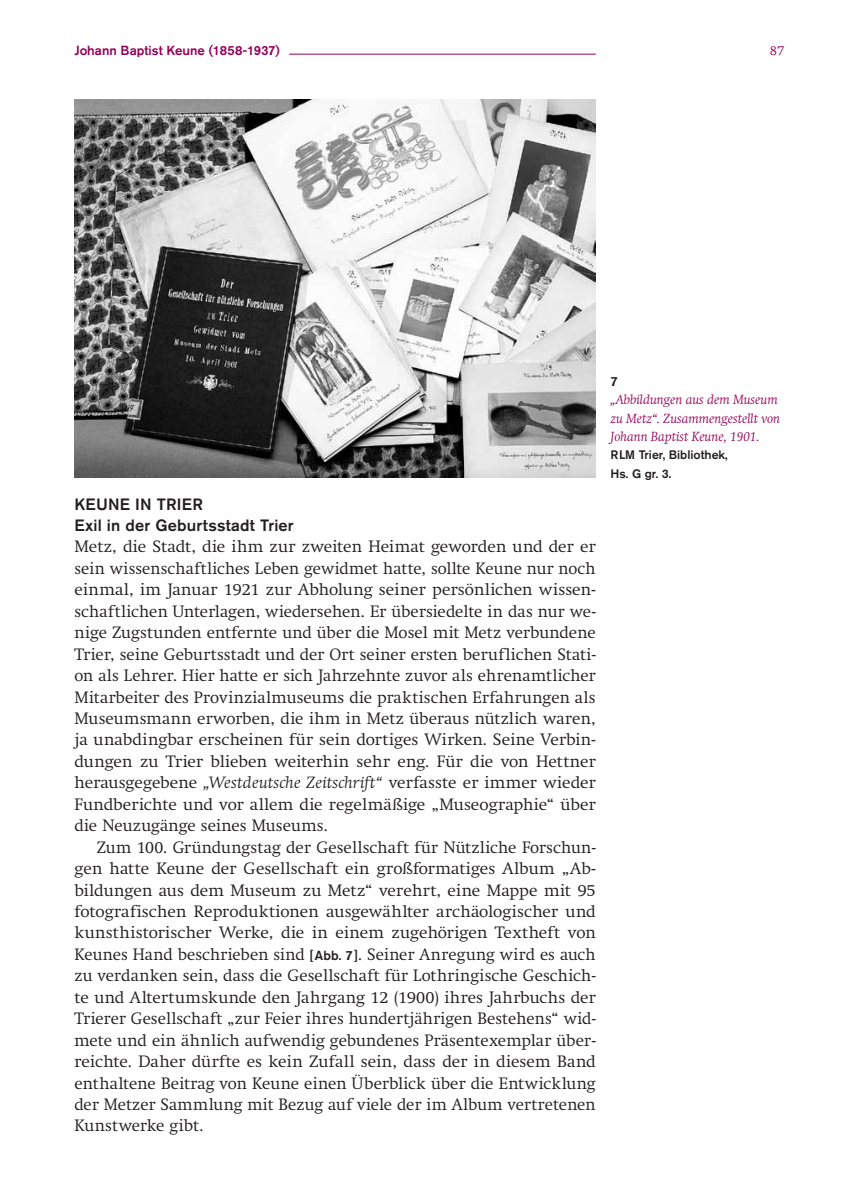
<style>
.page{position:relative;width:844px;height:1191px;background:#fff}
.page>*{position:absolute;margin:0;border:0;box-sizing:border-box;transform-origin:0 0}
._6B_Fließtext{font:300 16.28px/21.3px "Swift";letter-spacing:.005em;color:#231f20;text-align:justify}
._8_Zwischenüberschri{font:500 16.28px "Akzidenz Grotesk Std";letter-spacing:.01em;color:#231f20}
._14_BU_-_Beschreibun{font:italic 300 13.12px/18.4px "Swift";color:#950058}
.t1{font:500 13.12px "Akzidenz Grotesk Std";color:#950058}
.t2{font:300 13.12px "Swift";color:#950058}
._12_BU_-_Nummer{font:500 13.12px "Akzidenz Grotesk Std";color:#231f20}
._15_BU_-_Extra{font:500 12.25px "Akzidenz Grotesk Std";color:#231f20}
.s1{font-style:italic}
.s2{font-family:"Akzidenz Grotesk Std";font-weight:500;font-size:13.12px}
</style>
<div class="page">
<hr style="left:289px;top:54px;width:306px;height:1px;background:#950058">
<img style="left:74px;top:99px;width:521px;height:379px">
<p class="t1" style="left:74px;top:42px;width:207px">Johann Baptist Keune (1858-1937)</p>
<p class="t2" style="left:769px;top:42px;width:16px">87</p>
<p class="_8_Zwischenüberschri" style="left:74px;top:494px;width:130px">KEUNE IN TRIER</p>
<p class="_8_Zwischenüberschri" style="left:74px;top:515px;width:221px">Exil in der Geburtsstadt Trier</p>
<p class="_6B_Fließtext" style="left:74px;top:536px;width:522px">Metz, die Stadt, die ihm zur zweiten Heimat geworden und der er sein wissenschaftliches Leben gewidmet hatte, sollte Keune nur noch einmal, im Januar 1921 zur Abholung seiner persönlichen wissen&shy;schaftlichen Unterlagen, wiedersehen. Er übersiedelte in das nur we&shy;nige Zugstunden entfernte und über die Mosel mit Metz verbundene Trier, seine Geburtsstadt und der Ort seiner ersten beruflichen Stati&shy;on als Lehrer. Hier hatte er sich Jahrzehnte zuvor als ehrenamtlicher Mitarbeiter des Provinzialmuseums die praktischen Erfahrungen als Museumsmann erworben, die ihm in Metz überaus nützlich waren, ja unabdingbar erscheinen für sein dortiges Wirken. Seine Verbin&shy;dungen zu Trier blieben weiterhin sehr eng. Für die von Hettner herausgegebene <span class="s1">„Westdeutsche Zeitschrift“</span> verfasste er immer wieder Fundberichte und vor allem die regelmäßige „Museographie“ über die Neuzugänge seines Museums.</p>
<p class="_6B_Fließtext" style="left:74px;top:836px;width:522px;text-indent:22px">Zum 100. Gründungstag der Gesellschaft für Nützliche Forschun&shy;gen hatte Keune der Gesellschaft ein großformatiges Album „Ab&shy;bildungen aus dem Museum zu Metz“ verehrt, eine Mappe mit 95 fotografischen Reproduktionen ausgewählter archäologischer und kunsthistorischer Werke, die in einem zugehörigen Textheft von Keunes Hand beschrieben sind <span class="s2">[Abb. 7]</span>. Seiner Anregung wird es auch zu verdanken sein, dass die Gesellschaft für Lothringische Geschich&shy;te und Altertumskunde den Jahrgang 12 (1900) ihres Jahrbuchs der Trierer Gesellschaft „zur Feier ihres hundertjährigen Bestehens“ wid&shy;mete und ein ähnlich aufwendig gebundenes Präsentexemplar über&shy;reichte. Daher dürfte es kein Zufall sein, dass der in diesem Band enthaltene Beitrag von Keune einen Überblick über die Entwicklung der Metzer Sammlung mit Bezug auf viele der im Album vertretenen Kunstwerke gibt.</p>
<p class="_12_BU_-_Nummer" style="left:610px;top:373px;width:9px">7</p>
<p class="_14_BU_-_Beschreibun" style="left:610px;top:391px;width:171px">„Abbildungen aus dem Museum zu Metz“. Zusammengestellt von<br>Johann Baptist Keune, 1901.</p>
<p class="_15_BU_-_Extra" style="left:610px;top:448px;width:119px">RLM Trier, Bibliothek,</p>
<p class="_15_BU_-_Extra" style="left:610px;top:466px;width:62px">Hs. G gr. 3.</p>
</div>
